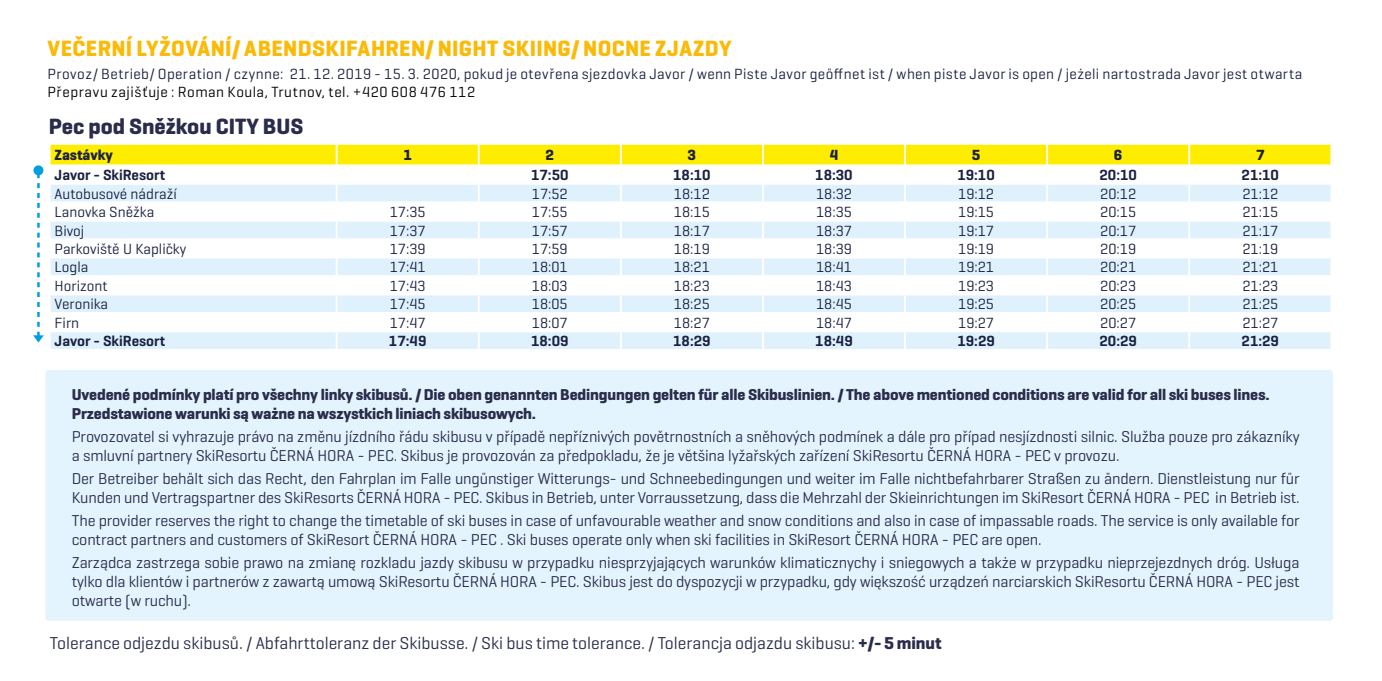
<style>
.page{position:relative;width:1382px;height:681px;background:#fff}
.page>*{position:absolute;margin:0;border:0;box-sizing:border-box;transform-origin:0 0}
.t1{font:700 22.5px "Geogrotesque";letter-spacing:.015em;color:#fbba07}
.t2{font:700 22.5px "Geogrotesque";color:#2a2c4c}
.t3{font:17.5px "Geogrotesque";color:#2a2c4c}
.t4{font:16px/19.2px "Geogrotesque";letter-spacing:-.01em;color:#2a2c4c}
.t5{font:700 16px/19.2px "Geogrotesque";letter-spacing:-.01em;color:#2a2c4c}
.t6{font:15px "Geogrotesque";color:#1b2141}
.t7{font:15px "Geogrotesque";letter-spacing:.03em;color:#1b2141}
.t8{font:600 15px "Geogrotesque";color:#1b2141}
.t9{font:15px "Geogrotesque";letter-spacing:.04em;color:#000}
.t10{font:700 15px "Geogrotesque";color:#1b2141}
.s1{font-weight:700}
</style>
<div class="page">
<div style="left:45px;top:370px;width:1288px;height:250px;background:#e4f4fe;border-radius:4px"></div>
<svg style="left:33px;top:144px;width:1299px;height:205px"></svg>
<h1 class="t1" style="left:47px;top:34px;width:686px">VEČERNÍ LYŽOVÁNÍ/ ABENDSKIFAHREN/ NIGHT SKIING/ NOCNE ZJAZDY</h1>
<p class="t7" style="left:47px;top:64px;width:1256px">Provoz/ Betrieb/ Operation / czynne: 21. 12. 2019 - 15. 3. 2020, pokud je otevřena sjezdovka Javor / wenn Piste Javor geöffnet ist / when piste Javor is open / jeżeli nartostrada Javor jest otwarta</p>
<p class="t9" style="left:47px;top:82px;width:429px">Přepravu zajišťuje : Roman Koula, Trutnov, tel. +420 608 476 112</p>
<h1 class="t2" style="left:49px;top:112px;width:256px">Pec pod Sněžkou CITY BUS</h1>
<p class="t10" style="left:55px;top:146px;width:60px">Zastávky</p>
<p class="t10" style="left:403px;top:146px;width:10px">1</p>
<p class="t10" style="left:545px;top:146px;width:10px">2</p>
<p class="t10" style="left:688px;top:146px;width:10px">3</p>
<p class="t10" style="left:830px;top:146px;width:10px">4</p>
<p class="t10" style="left:972px;top:146px;width:10px">5</p>
<p class="t10" style="left:1114px;top:146px;width:10px">6</p>
<p class="t10" style="left:1256px;top:146px;width:10px">7</p>
<p class="t8" style="left:55px;top:166px;width:112px">Javor - SkiResort</p>
<p class="t8" style="left:531px;top:166px;width:39px">17:50</p>
<p class="t8" style="left:673px;top:166px;width:39px">18:10</p>
<p class="t8" style="left:815px;top:166px;width:39px">18:30</p>
<p class="t8" style="left:957px;top:166px;width:39px">19:10</p>
<p class="t8" style="left:1099px;top:166px;width:39px">20:10</p>
<p class="t8" style="left:1242px;top:166px;width:39px">21:10</p>
<p class="t6" style="left:55px;top:184px;width:124px">Autobusové nádraží</p>
<p class="t6" style="left:532px;top:184px;width:37px">17:52</p>
<p class="t6" style="left:674px;top:184px;width:37px">18:12</p>
<p class="t6" style="left:816px;top:184px;width:37px">18:32</p>
<p class="t6" style="left:958px;top:184px;width:37px">19:12</p>
<p class="t6" style="left:1100px;top:184px;width:37px">20:12</p>
<p class="t6" style="left:1242px;top:184px;width:37px">21:12</p>
<p class="t6" style="left:55px;top:202px;width:101px">Lanovka Sněžka</p>
<p class="t6" style="left:390px;top:202px;width:37px">17:35</p>
<p class="t6" style="left:532px;top:202px;width:37px">17:55</p>
<p class="t6" style="left:674px;top:202px;width:37px">18:15</p>
<p class="t6" style="left:816px;top:202px;width:37px">18:35</p>
<p class="t6" style="left:958px;top:202px;width:37px">19:15</p>
<p class="t6" style="left:1100px;top:202px;width:37px">20:15</p>
<p class="t6" style="left:1242px;top:202px;width:37px">21:15</p>
<p class="t6" style="left:55px;top:221px;width:31px">Bivoj</p>
<p class="t6" style="left:390px;top:221px;width:37px">17:37</p>
<p class="t6" style="left:532px;top:221px;width:37px">17:57</p>
<p class="t6" style="left:674px;top:221px;width:37px">18:17</p>
<p class="t6" style="left:816px;top:221px;width:37px">18:37</p>
<p class="t6" style="left:958px;top:221px;width:37px">19:17</p>
<p class="t6" style="left:1100px;top:221px;width:37px">20:17</p>
<p class="t6" style="left:1242px;top:221px;width:37px">21:17</p>
<p class="t6" style="left:55px;top:239px;width:133px">Parkoviště U Kapličky</p>
<p class="t6" style="left:390px;top:239px;width:37px">17:39</p>
<p class="t6" style="left:532px;top:239px;width:37px">17:59</p>
<p class="t6" style="left:674px;top:239px;width:37px">18:19</p>
<p class="t6" style="left:816px;top:239px;width:37px">18:39</p>
<p class="t6" style="left:958px;top:239px;width:37px">19:19</p>
<p class="t6" style="left:1100px;top:239px;width:37px">20:19</p>
<p class="t6" style="left:1242px;top:239px;width:37px">21:19</p>
<p class="t6" style="left:55px;top:258px;width:35px">Logla</p>
<p class="t6" style="left:390px;top:258px;width:37px">17:41</p>
<p class="t6" style="left:532px;top:258px;width:37px">18:01</p>
<p class="t6" style="left:674px;top:258px;width:37px">18:21</p>
<p class="t6" style="left:816px;top:258px;width:37px">18:41</p>
<p class="t6" style="left:958px;top:258px;width:37px">19:21</p>
<p class="t6" style="left:1100px;top:258px;width:37px">20:21</p>
<p class="t6" style="left:1242px;top:258px;width:37px">21:21</p>
<p class="t6" style="left:55px;top:276px;width:55px">Horizont</p>
<p class="t6" style="left:390px;top:276px;width:37px">17:43</p>
<p class="t6" style="left:532px;top:276px;width:37px">18:03</p>
<p class="t6" style="left:674px;top:276px;width:37px">18:23</p>
<p class="t6" style="left:816px;top:276px;width:37px">18:43</p>
<p class="t6" style="left:958px;top:276px;width:37px">19:23</p>
<p class="t6" style="left:1100px;top:276px;width:37px">20:23</p>
<p class="t6" style="left:1242px;top:276px;width:37px">21:23</p>
<p class="t6" style="left:55px;top:295px;width:55px">Veronika</p>
<p class="t6" style="left:390px;top:295px;width:37px">17:45</p>
<p class="t6" style="left:532px;top:295px;width:37px">18:05</p>
<p class="t6" style="left:674px;top:295px;width:37px">18:25</p>
<p class="t6" style="left:816px;top:295px;width:37px">18:45</p>
<p class="t6" style="left:958px;top:295px;width:37px">19:25</p>
<p class="t6" style="left:1100px;top:295px;width:37px">20:25</p>
<p class="t6" style="left:1242px;top:295px;width:37px">21:25</p>
<p class="t6" style="left:55px;top:313px;width:26px">Firn</p>
<p class="t6" style="left:390px;top:313px;width:37px">17:47</p>
<p class="t6" style="left:532px;top:313px;width:37px">18:07</p>
<p class="t6" style="left:674px;top:313px;width:37px">18:27</p>
<p class="t6" style="left:816px;top:313px;width:37px">18:47</p>
<p class="t6" style="left:958px;top:313px;width:37px">19:27</p>
<p class="t6" style="left:1100px;top:313px;width:37px">20:27</p>
<p class="t6" style="left:1242px;top:313px;width:37px">21:27</p>
<p class="t8" style="left:55px;top:331px;width:112px">Javor - SkiResort</p>
<p class="t8" style="left:389px;top:331px;width:39px">17:49</p>
<p class="t8" style="left:531px;top:331px;width:39px">18:09</p>
<p class="t8" style="left:673px;top:331px;width:39px">18:29</p>
<p class="t8" style="left:815px;top:331px;width:39px">18:49</p>
<p class="t8" style="left:957px;top:331px;width:39px">19:29</p>
<p class="t8" style="left:1099px;top:331px;width:39px">20:29</p>
<p class="t8" style="left:1242px;top:331px;width:39px">21:29</p>
<p class="t5" style="left:72px;top:385px;width:1199px">Uvedené podmínky platí pro všechny linky skibusů. / Die oben genannten Bedingungen gelten für alle Skibuslinien. / The above mentioned conditions are valid for all ski buses lines.<br>Przedstawione warunki są ważne na wszystkich liniach skibusowych.</p>
<p class="t4" style="left:72px;top:426px;width:1229px">Provozovatel si vyhrazuje právo na změnu jízdního řádu skibusu v případě nepříznivých povětrnostních a sněhových podmínek a dále pro případ nesjízdnosti silnic. Služba pouze pro zákazníky a smluvní partnery SkiResortu ČERNÁ HORA - PEC. Skibus je provozován za předpokladu, že je většina lyžařských zařízení SkiResortu ČERNÁ HORA - PEC v provozu.</p>
<p class="t4" style="left:72px;top:468px;width:1229px">Der Betreiber behält sich das Recht, den Fahrplan im Falle ungünstiger Witterungs- und Schneebedingungen und weiter im Falle nichtbefahrbarer Straßen zu ändern. Dienstleistung nur für<br>Kunden und Vertragspartner des SkiResorts ČERNÁ HORA - PEC. Skibus in Betrieb, unter Vorraussetzung, dass die Mehrzahl der Skieinrichtungen im SkiResort ČERNÁ HORA - PEC in Betrieb ist.</p>
<p class="t4" style="left:72px;top:510px;width:1229px">The provider reserves the right to change the timetable of ski buses in case of unfavourable weather and snow conditions and also in case of impassable roads. The service is only available for contract partners and customers of SkiResort ČERNÁ HORA - PEC . Ski buses operate only when ski facilities in SkiResort ČERNÁ HORA - PEC are open.</p>
<p class="t4" style="left:72px;top:552px;width:1229px;text-align:justify">Zarządca zastrzega sobie prawo na zmianę rozkladu jazdy skibusu w przypadku niesprzyjających warunków klimaticznychy i sniegowych a także w przypadku nieprzejezdnych dróg. Usługa tylko dla klientów i partnerów z zawartą umową SkiResortu ČERNÁ HORA - PEC. Skibus jest do dyspozycji w przypadku, gdy większość urządzeń narciarskich SkiResortu ČERNÁ HORA - PEC jest otwarte (w ruchu).</p>
<p class="t3" style="left:50px;top:632px;width:893px">Tolerance odjezdu skibusů. / Abfahrttoleranz der Skibusse. / Ski bus time tolerance. / Tolerancja odjazdu skibusu: <span class="s1">+/- 5 minut</span></p>
</div>
